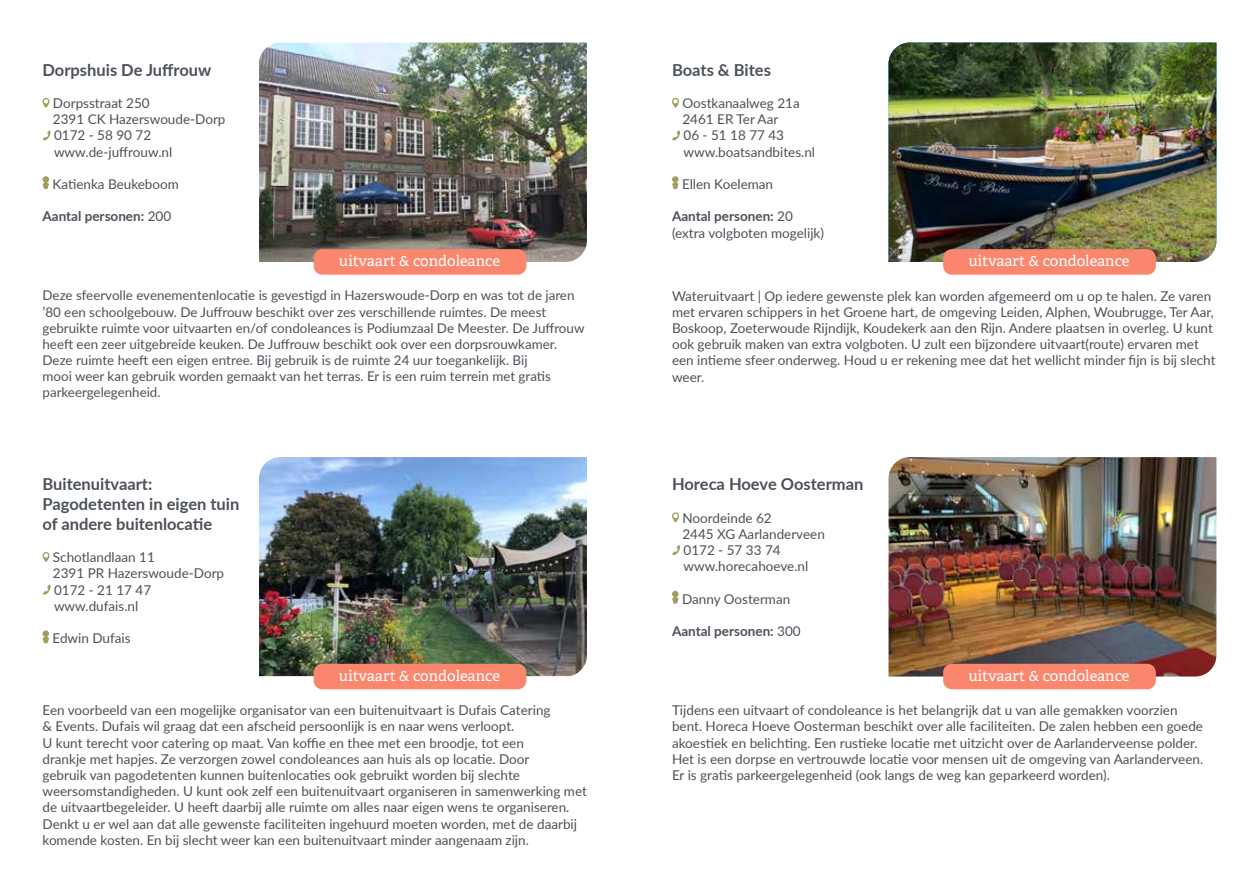
<style>
.page{position:relative;width:1259px;height:893px;background:#fff}
.page>*{position:absolute;margin:0;border:0;box-sizing:border-box;transform-origin:0 0}
.t1{font:700 16.5px/19.8px "Lato";color:#4b5159}
.t2{font:15px "Adelle";color:#fff}
.t3{font:13.5px/16.2px "Lato";color:#4b5159}
.t4{font:700 13.5px "Lato";color:#4b5159}
.t5{font:13.35px/16px "Lato";color:#4b5159}
.s1{font-weight:400}
.s2{font-weight:700}
</style>
<div class="page">
<img style="left:888px;top:43px;width:328px;height:219px">
<div style="left:943px;top:249px;width:212px;height:26px;background:#fa866d;border-radius:9px"></div>
<svg style="left:672px;top:98px;width:7px;height:10px"></svg>
<svg style="left:672px;top:130px;width:8px;height:11px"></svg>
<svg style="left:672px;top:182px;width:6px;height:7px"></svg>
<div style="left:672px;top:176px;width:6px;height:7px;background:#a29d60;border-radius:50%"></div>
<svg style="left:43px;top:98px;width:6px;height:10px"></svg>
<svg style="left:43px;top:130px;width:8px;height:11px"></svg>
<svg style="left:43px;top:183px;width:6px;height:6px"></svg>
<div style="left:43px;top:176px;width:6px;height:7px;background:#a29d60;border-radius:50%"></div>
<img style="left:259px;top:43px;width:328px;height:219px">
<div style="left:314px;top:249px;width:212px;height:26px;background:#fa866d;border-radius:9px"></div>
<svg style="left:43px;top:552px;width:6px;height:10px"></svg>
<svg style="left:43px;top:584px;width:8px;height:11px"></svg>
<svg style="left:43px;top:637px;width:6px;height:6px"></svg>
<div style="left:43px;top:630px;width:6px;height:7px;background:#a29d60;border-radius:50%"></div>
<img style="left:259px;top:457px;width:328px;height:219px">
<div style="left:314px;top:664px;width:212px;height:25px;background:#fa866d;border-radius:9px"></div>
<svg style="left:672px;top:512px;width:7px;height:11px"></svg>
<svg style="left:672px;top:545px;width:8px;height:10px"></svg>
<svg style="left:672px;top:591px;width:6px;height:13px"></svg>
<img style="left:888px;top:457px;width:328px;height:219px">
<div style="left:943px;top:664px;width:212px;height:25px;background:#fa866d;border-radius:9px"></div>
<p class="t1" style="left:43px;top:59px;width:170px">Dorpshuis De Juffrouw</p>
<p class="t3" style="left:53px;top:94px;width:174px">Dorpsstraat 250<br>2391 CK Hazerswoude-Dorp<br>0172 - 58 90 72 www.de-juffrouw.nl</p>
<p class="t3" style="left:53px;top:175px;width:128px">Katienka Beukeboom</p>
<p class="t4" style="left:43px;top:207px;width:130px">Aantal personen: <span class="s1">200</span></p>
<p class="t2" style="left:339px;top:252px;width:163px">uitvaart &amp; condoleance</p>
<p class="t5" style="left:43px;top:287px;width:543px">Deze sfeervolle evenementenlocatie is gevestigd in Hazerswoude-Dorp en was tot de jaren ’80 een schoolgebouw. De Juffrouw beschikt over zes verschillende ruimtes. De meest gebruikte ruimte voor uitvaarten en/of condoleances is Podiumzaal De Meester. De Juffrouw heeft een zeer uitgebreide keuken. De Juffrouw beschikt ook over een dorpsrouwkamer.<br>Deze ruimte heeft een eigen entree. Bij gebruik is de ruimte 24 uur toegankelijk. Bij<br>mooi weer kan gebruik worden gemaakt van het terras. Er is een ruim terrein met gratis parkeergelegenheid.</p>
<p class="t1" style="left:43px;top:474px;width:198px">Buitenuitvaart:<br>Pagodetenten in eigen tuin of andere buitenlocatie</p>
<p class="t3" style="left:53px;top:549px;width:173px">Schotlandlaan 11<br>2391 PR Hazerswoude-Dorp<br>0172 - 21 17 47 www.dufais.nl</p>
<p class="t3" style="left:53px;top:630px;width:80px">Edwin Dufais</p>
<p class="t2" style="left:339px;top:666px;width:163px">uitvaart &amp; condoleance</p>
<p class="t3" style="left:43px;top:702px;width:546px">Een voorbeeld van een mogelijke organisator van een buitenuitvaart is Dufais Catering<br>&amp; Events. Dufais wil graag dat een afscheid persoonlijk is en naar wens verloopt.<br>U kunt terecht voor catering op maat. Van koffie en thee met een broodje, tot een<br>drankje met hapjes. Ze verzorgen zowel condoleances aan huis als op locatie. Door<br>gebruik van pagodetenten kunnen buitenlocaties ook gebruikt worden bij slechte weersomstandigheden. U kunt ook zelf een buitenuitvaart organiseren in samenwerking met de uitvaartbegeleider. U heeft daarbij alle ruimte om alles naar eigen wens te organiseren.<br>Denkt u er wel aan dat alle gewenste faciliteiten ingehuurd moeten worden, met de daarbij komende kosten. En bij slecht weer kan een buitenuitvaart minder aangenaam zijn.</p>
<p class="t1" style="left:672px;top:59px;width:100px">Boats &amp; Bites</p>
<p class="t3" style="left:682px;top:94px;width:134px">Oostkanaalweg 21a<br>2461 ER Ter Aar<br>06 - 51 18 77 43 www.boatsandbites.nl</p>
<p class="t3" style="left:682px;top:175px;width:93px">Ellen Koeleman</p>
<p class="t3" style="left:672px;top:208px;width:153px"><span class="s2">Aantal personen:</span> 20 (extra volgboten mogelijk)</p>
<p class="t2" style="left:968px;top:252px;width:163px">uitvaart &amp; condoleance</p>
<p class="t3" style="left:672px;top:287px;width:545px">Wateruitvaart | Op iedere gewenste plek kan worden afgemeerd om u op te halen. Ze varen met ervaren schippers in het Groene hart, de omgeving Leiden, Alphen, Woubrugge, Ter Aar, Boskoop, Zoeterwoude Rijndijk, Koudekerk aan den Rijn. Andere plaatsen in overleg. U kunt ook gebruik maken van extra volgboten. U zult een bijzondere uitvaart(route) ervaren met een intieme sfeer onderweg. Houd u er rekening mee dat het wellicht minder fijn is bij slecht weer.</p>
<p class="t1" style="left:672px;top:474px;width:193px">Horeca Hoeve Oosterman</p>
<p class="t3" style="left:682px;top:509px;width:144px">Noordeinde 62<br>2445 XG Aarlanderveen<br>0172 - 57 33 74 www.horecahoeve.nl</p>
<p class="t3" style="left:682px;top:590px;width:110px">Danny Oosterman</p>
<p class="t4" style="left:672px;top:621px;width:130px">Aantal personen: <span class="s1">300</span></p>
<p class="t2" style="left:968px;top:666px;width:163px">uitvaart &amp; condoleance</p>
<p class="t3" style="left:672px;top:702px;width:533px">Tijdens een uitvaart of condoleance is het belangrijk dat u van alle gemakken voorzien bent. Horeca Hoeve Oosterman beschikt over alle faciliteiten. De zalen hebben een goede akoestiek en belichting. Een rustieke locatie met uitzicht over de Aarlanderveense polder.<br>Het is een dorpse en vertrouwde locatie voor mensen uit de omgeving van Aarlanderveen.<br>Er is gratis parkeergelegenheid (ook langs de weg kan geparkeerd worden).</p>
</div>
